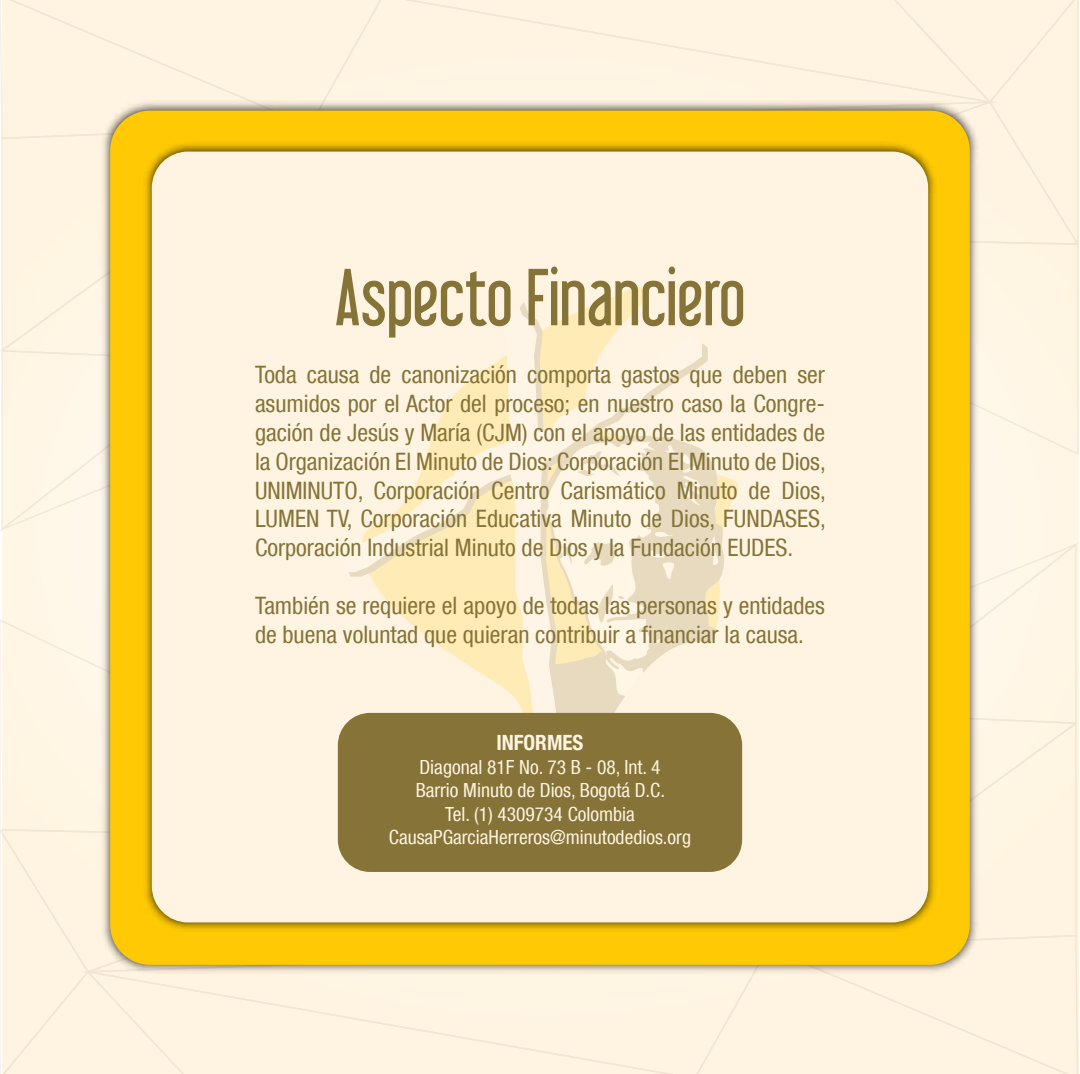
<style>
.page{position:relative;width:1080px;height:1074px;background:#fff}
.page>*{position:absolute;margin:0;border:0;box-sizing:border-box;transform-origin:0 0}
.t1{font:72px "Libel Suit";color:#857337}
.t2{font:condensed 24px/28.8px "Helvetica Neue LT Com";color:#857337;text-align:justify}
.t3{font:700 condensed 21px "Helvetica Neue LT Com";color:#fff4e1}
.t4{font:condensed 19.5px/23.4px "Helvetica Neue LT Com";color:#fff4e1;text-align:center}
</style>
<div class="page">
<div style="left:0;top:362px;width:97px;height:170px;background:#fff6e7"></div>
<div style="left:1px;top:140px;width:96px;height:214px;background:#fff4e1"></div>
<svg style="left:1px;top:128px;width:96px;height:12px"></svg>
<div style="left:0;top:0;width:307px;height:128px;background:#fff4e1"></div>
<div style="left:307px;top:0;width:59px;height:96px;background:#fff4e1"></div>
<div style="left:366px;top:0;width:521px;height:96px;background:#fff4e1"></div>
<div style="left:887px;top:0;width:192px;height:100px;background:#fff4e1"></div>
<div style="left:982px;top:100px;width:97px;height:132px;background:#fff4e1"></div>
<div style="left:982px;top:232px;width:97px;height:224px;background:#fff6e4"></div>
<div style="left:982px;top:542px;width:97px;height:170px;background:#fff6e7"></div>
<div style="left:982px;top:720px;width:95px;height:214px;background:#fff4e1"></div>
<svg style="left:982px;top:934px;width:97px;height:12px"></svg>
<div style="left:771px;top:946px;width:308px;height:128px;background:#fff4e1"></div>
<div style="left:712px;top:977px;width:59px;height:97px;background:#fff4e1"></div>
<div style="left:191px;top:977px;width:521px;height:97px;background:#fff4e1"></div>
<div style="left:0;top:973px;width:191px;height:101px;background:#fff4e1"></div>
<div style="left:0;top:841px;width:97px;height:132px;background:#fff4e1"></div>
<div style="left:0;top:618px;width:97px;height:223px;background:#fff6e4"></div>
<img style="left:97px;top:96px;width:885px;height:881px">
<div style="left:110px;top:111px;width:860px;height:854px;background:#ffca04;border-radius:40px"></div>
<img style="left:145px;top:143px;width:790px;height:787px">
<div style="left:152px;top:151px;width:776px;height:771px;background:#fff4e1;border-radius:36px"></div>
<svg style="left:708px;top:457px;width:17px;height:260px"></svg>
<svg style="left:342px;top:304px;width:360px;height:425px"></svg>
<div style="left:338px;top:713px;width:404px;height:159px;background:#857337;border-radius:32px"></div>
<h1 class="t1" style="left:335px;top:254px;width:412px">Aspecto Financiero</h1>
<p class="t2" style="left:255px;top:360px;width:572px">Toda causa de canonización comporta gastos que deben ser asumidos por el Actor del proceso; en nuestro caso la Congre&shy;gación de Jesús y María (CJM) con el apoyo de las entidades de la Organización El Minuto de Dios: Corporación El Minuto de Dios, UNIMINUTO, Corporación Centro Carismático Minuto de Dios, LUMEN TV, Corporación Educativa Minuto de Dios, FUNDASES, Corporación Industrial Minuto de Dios y la Fundación EUDES.</p>
<p class="t2" style="left:255px;top:591px;width:571px">También se requiere el apoyo de todas las personas y entidades de buena voluntad que quieran contribuir a financiar la causa.</p>
<p class="t3" style="left:496px;top:730px;width:89px">INFORMES</p>
<p class="t4" style="left:389px;top:755px;width:304px">Diagonal 81F No. 73 B - 08, Int. 4<br>Barrio Minuto de Dios, Bogotá D.C.<br>Tel. (1) 4309734 Colombia CausaPGarciaHerreros@minutodedios.org</p>
</div>
